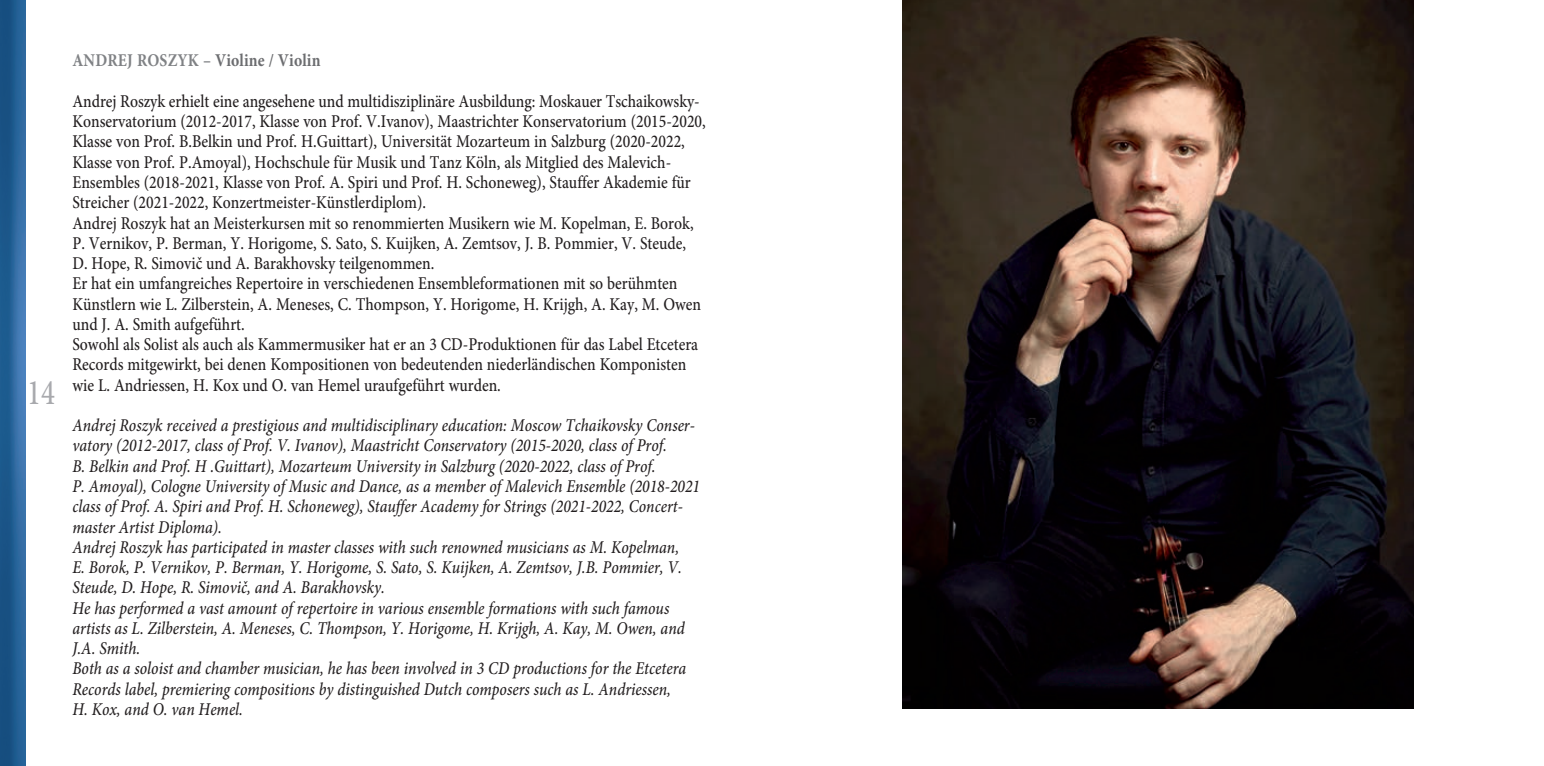
<style>
.page{position:relative;width:1544px;height:766px;background:#fff}
.page>*{position:absolute;margin:0;border:0;box-sizing:border-box;transform-origin:0 0}
.t1{font:500 36px "Minion Pro";color:#a8a9ad;scale:.8 1}
.t2{font:500 18px/20.2px "Minion Pro";color:#231f20;scale:.87 1}
.t3{font:italic 500 18px/20.2px "Minion Pro";color:#231f20;scale:.87 1}
.t4{font:700 18px "Minion Pro";letter-spacing:.01em;color:#6c6d70;scale:.87 1}
.s1{color:#808285}
</style>
<div class="page">
<img style="left:0;top:0;width:26px;height:765px">
<img style="left:902px;top:0;width:511px;height:708px">
<p class="t1" style="left:27px;top:378px;width:36px">14</p>
<p class="t4" style="left:72px;top:54px;width:287px"><span class="s1">ANDREJ ROSZYK –</span> Violine / Violin</p>
<p class="t2" style="left:72px;top:93px;width:729px">Andrej Roszyk erhielt eine angesehene und multidisziplinäre Ausbildung: Moskauer Tschaikowsky-Konservatorium (2012-2017, Klasse von Prof. V.Ivanov), Maastrichter Konservatorium (2015-2020, Klasse von Prof. B.Belkin und Prof. H.Guittart), Universität Mozarteum in Salzburg (2020-2022, Klasse von Prof. P.Amoyal), Hochschule für Musik und Tanz Köln, als Mitglied des Malevich-Ensembles (2018-2021, Klasse von Prof. A. Spiri und Prof. H. Schoneweg), Stauffer Akademie für Streicher (2021-2022, Konzertmeister-Künstlerdiplom).</p>
<p class="t2" style="left:72px;top:214px;width:715px">Andrej Roszyk hat an Meisterkursen mit so renommierten Musikern wie M. Kopelman, E. Borok,<br>P. Vernikov, P. Berman, Y. Horigome, S. Sato, S. Kuijken, A. Zemtsov, J. B. Pommier, V. Steude,</p>
<p class="t2" style="left:72px;top:255px;width:418px">D. Hope, R. Simovič und A. Barakhovsky teilgenommen.</p>
<p class="t2" style="left:72px;top:275px;width:724px">Er hat ein umfangreiches Repertoire in verschiedenen Ensembleformationen mit so berühmten<br>Künstlern wie L. Zilberstein, A. Meneses, C. Thompson, Y. Horigome, H. Krijgh, A. Kay, M. Owen und J. A. Smith aufgeführt.</p>
<p class="t2" style="left:72px;top:336px;width:721px">Sowohl als Solist als auch als Kammermusiker hat er an 3 CD-Produktionen für das Label Etcetera<br>Records mitgewirkt, bei denen Kompositionen von bedeutenden niederländischen Komponisten wie L. Andriessen, H. Kox und O. van Hemel uraufgeführt wurden.</p>
<p class="t3" style="left:72px;top:417px;width:717px">Andrej Roszyk received a prestigious and multidisciplinary education: Moscow Tchaikovsky Conser&shy;vatory (2012-2017, class of Prof. V. Ivanov), Maastricht Conservatory (2015-2020, class of Prof.</p>
<p class="t3" style="left:72px;top:457px;width:671px">B. Belkin and Prof. H .Guittart), Mozarteum University in Salzburg (2020-2022, class of Prof.</p>
<p class="t3" style="left:72px;top:477px;width:723px">P. Amoyal), Cologne University of Music and Dance, as a member of Malevich Ensemble (2018-2021 class of Prof. A. Spiri and Prof. H. Schoneweg), Stauffer Academy for Strings (2021-2022, Concert&shy;master Artist Diploma).</p>
<p class="t3" style="left:72px;top:538px;width:699px">Andrej Roszyk has participated in master classes with such renowned musicians as M. Kopelman,</p>
<p class="t3" style="left:72px;top:558px;width:702px">E. Borok, P. Vernikov, P. Berman, Y. Horigome, S. Sato, S. Kuijken, A. Zemtsov, J.B. Pommier, V.<br>Steude, D. Hope, R. Simovič, and A. Barakhovsky.</p>
<p class="t3" style="left:72px;top:599px;width:705px">He has performed a vast amount of repertoire in various ensemble formations with such famous artists as L. Zilberstein, A. Meneses, C. Thompson, Y. Horigome, H. Krijgh, A. Kay, M. Owen, and<br>J.A. Smith.</p>
<p class="t3" style="left:72px;top:660px;width:707px">Both as a soloist and chamber musician, he has been involved in 3 CD productions for the Etcetera<br>Records label, premiering compositions by distinguished Dutch composers such as L. Andriessen,</p>
<p class="t3" style="left:72px;top:700px;width:198px">H. Kox, and O. van Hemel.</p>
</div>
